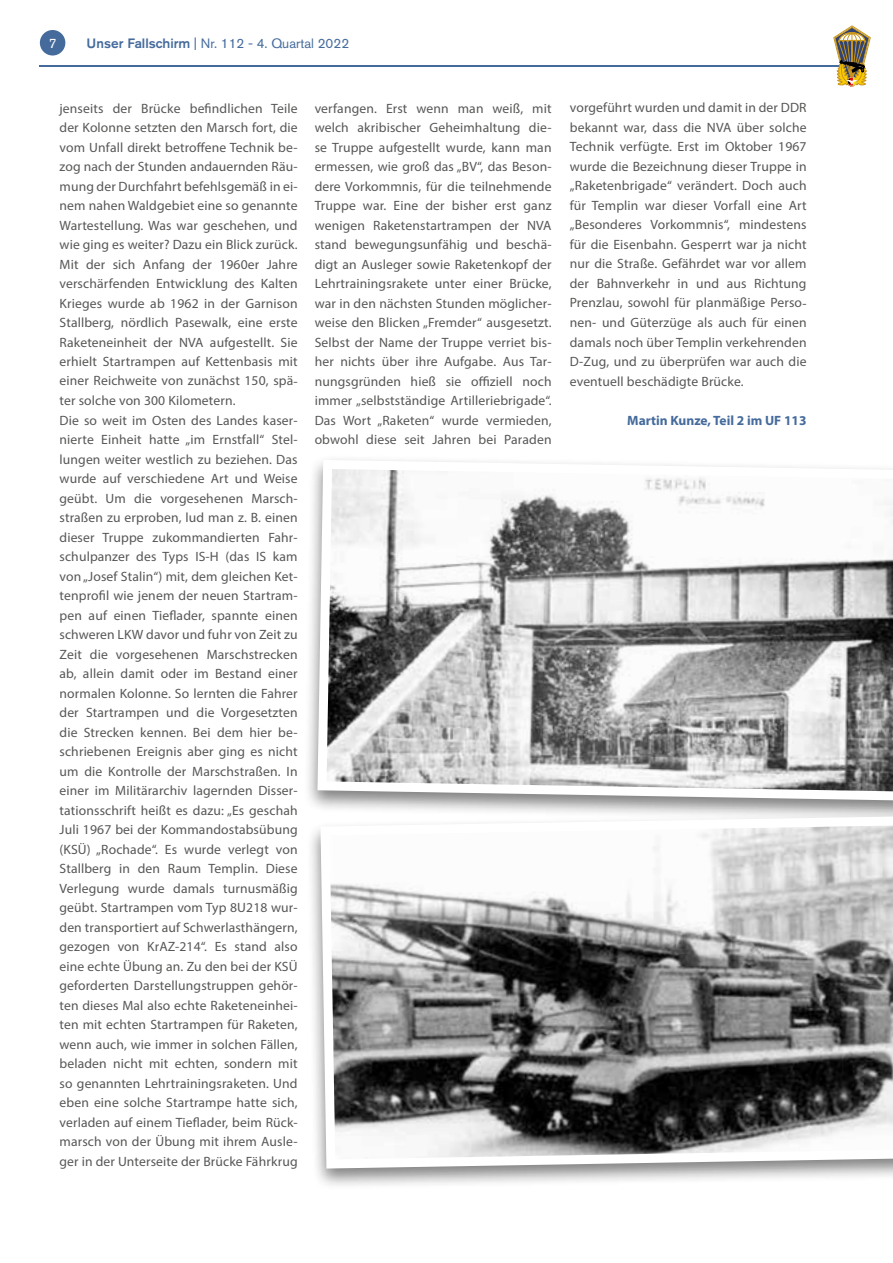
<style>
.page{position:relative;width:893px;height:1263px;background:#fff}
.page>*{position:absolute;margin:0;border:0;box-sizing:border-box;transform-origin:0 0}
.t1{font:13.5px/19.5px "Myriad Pro";letter-spacing:.01em;color:#575756;text-align:justify}
.t2{font:13.5px "Akzidenz Grotesk Pro";color:#456b9c}
.t3{font:700 13.5px "Myriad Pro";color:#456b9c}
.t4{font:13.5px "Akzidenz Grotesk Pro";color:#fff}
.s1{font-weight:500}
</style>
<div class="page">
<div style="left:304px;top:455px;width:589px;height:368px;background:#000;opacity:.5"></div>
<svg style="left:313px;top:455px;width:580px;height:350px"></svg>
<div style="left:307px;top:811px;width:586px;height:380px;background:#000;opacity:.5"></div>
<svg style="left:316px;top:811px;width:577px;height:362px"></svg>
<div style="left:40px;top:30px;width:25px;height:26px;background:#456b9c;border-radius:50%"></div>
<hr style="left:40px;top:65px;width:805px;height:1px;background:#456b9c">
<svg style="left:833px;top:25px;width:38px;height:61px"></svg>
<p class="t4" style="left:49px;top:34px;width:9px">7</p>
<p class="t2" style="left:87px;top:34px;width:264px"><span class="s1">Unser Fallschirm</span> | Nr. 112 - 4. Quartal 2022</p>
<p class="t1" style="left:60px;top:98px;width:240px;text-align:left">jenseits der Brücke befindlichen Teile der Kolonne setzten den Marsch fort, die vom Unfall direkt betroffene Technik be&shy;zog nach der Stunden andauernden Räu&shy;mung der Durchfahrt befehlsgemäß in ei&shy;nem nahen Waldgebiet eine so genannte Wartestellung. Was war geschehen, und wie ging es weiter? Dazu ein Blick zurück.<br>Mit der sich Anfang der 1960er Jahre verschärfenden Entwicklung des Kalten Krieges wurde ab 1962 in der Garnison Stallberg, nördlich Pasewalk, eine erste Raketeneinheit der NVA aufgestellt. Sie erhielt Startrampen auf Kettenbasis mit einer Reichweite von zunächst 150, spä&shy;ter solche von 300 Kilometern.<br>Die so weit im Osten des Landes kaser&shy;nierte Einheit hatte „im Ernstfall“ Stel&shy;lungen weiter westlich zu beziehen. Das wurde auf verschiedene Art und Weise geübt. Um die vorgesehenen Marsch&shy;straßen zu erproben, lud man z. B. einen dieser Truppe zukommandierten Fahr&shy;schulpanzer des Typs IS-H (das IS kam von „Josef Stalin“) mit, dem gleichen Ket&shy;tenprofil wie jenem der neuen Startram&shy;pen auf einen Tieflader, spannte einen schweren LKW davor und fuhr von Zeit zu Zeit die vorgesehenen Marschstrecken ab, allein damit oder im Bestand einer normalen Kolonne. So lernten die Fahrer der Startrampen und die Vorgesetzten die Strecken kennen. Bei dem hier be&shy;schriebenen Ereignis aber ging es nicht um die Kontrolle der Marschstraßen. In einer im Militärarchiv lagernden Disser&shy;tationsschrift heißt es dazu: „Es geschah Juli 1967 bei der Kommandostabsübung (KSÜ) „Rochade“. Es wurde verlegt von Stallberg in den Raum Templin. Diese Verlegung wurde damals turnusmäßig geübt. Startrampen vom Typ 8U218 wur&shy;den transportiert auf Schwerlasthängern, gezogen von KrAZ-214“. Es stand also eine echte Übung an. Zu den bei der KSÜ geforderten Darstellungstruppen gehör&shy;ten dieses Mal also echte Raketeneinhei&shy;ten mit echten Startrampen für Raketen, wenn auch, wie immer in solchen Fällen, beladen nicht mit echten, sondern mit so genannten Lehrtrainingsraketen. Und eben eine solche Startrampe hatte sich, verladen auf einem Tieflader, beim Rück&shy;marsch von der Übung mit ihrem Ausle&shy;ger in der Unterseite der Brücke Fährkrug</p>
<p class="t1" style="left:315px;top:98px;width:238px">verfangen. Erst wenn man weiß, mit welch akribischer Geheimhaltung die&shy;se Truppe aufgestellt wurde, kann man ermessen, wie groß das „BV“, das Beson&shy;dere Vorkommnis, für die teilnehmende Truppe war. Eine der bisher erst ganz wenigen Raketenstartrampen der NVA stand bewegungsunfähig und beschä&shy;digt an Ausleger sowie Raketenkopf der Lehrtrainingsrakete unter einer Brücke, war in den nächsten Stunden möglicher&shy;weise den Blicken „Fremder“ ausgesetzt.<br>Selbst der Name der Truppe verriet bis&shy;her nichts über ihre Aufgabe. Aus Tar&shy;nungsgründen hieß sie offiziell noch immer „selbstständige Artilleriebrigade“.<br>Das Wort „Raketen“ wurde vermieden, obwohl diese seit Jahren bei Paraden</p>
<p class="t1" style="left:570px;top:98px;width:238px">vorgeführt wurden und damit in der DDR bekannt war, dass die NVA über solche Technik verfügte. Erst im Oktober 1967 wurde die Bezeichnung dieser Truppe in „Raketenbrigade“ verändert. Doch auch für Templin war dieser Vorfall eine Art „Besonderes Vorkommnis“, mindestens für die Eisenbahn. Gesperrt war ja nicht nur die Straße. Gefährdet war vor allem der Bahnverkehr in und aus Richtung Prenzlau, sowohl für planmäßige Perso&shy;nen- und Güterzüge als auch für einen damals noch über Templin verkehrenden D-Zug, und zu überprüfen war auch die eventuell beschädigte Brücke.</p>
<p class="t3" style="left:627px;top:411px;width:181px">Martin Kunze, Teil 2 im UF 113</p>
</div>
